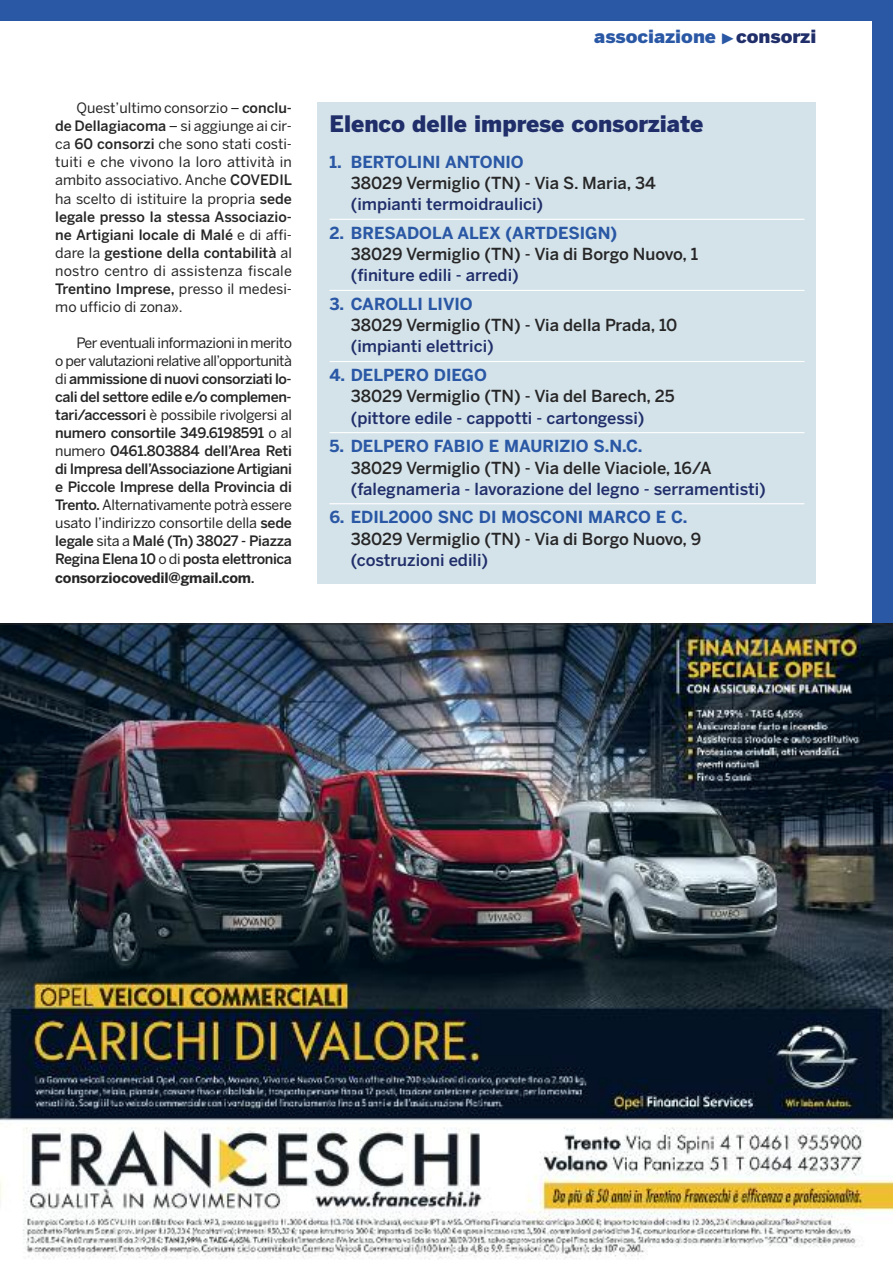
<style>
.page{position:relative;width:893px;height:1263px;background:#2a58a5}
.page>*{position:absolute;margin:0;border:0;box-sizing:border-box;transform-origin:0 0}
.t1{font:900 22.5px "Benton Sans";color:#202e6a}
.t2{font:900 18px "Benton Sans";color:#2a58a5;scale:1.05 1}
.t3{font:500 16.5px "Benton Sans";color:#272627}
.t4{font:500 16.5px "Benton Sans";color:#202e6a}
.t5{font:700 16.5px "Benton Sans";color:#2a58a5}
.t6{font:500 14.25px/18px "Benton Sans";letter-spacing:-.025em;color:#272627;text-align:justify}
.t7{font:14.25px/18px "Benton Sans";letter-spacing:.005em;color:#272627;text-align:justify}
.s1{font-weight:500}
.s2{font-weight:400}
.s3{font-weight:700}
.s4{color:#202e6a}
</style>
<div class="page">
<div style="left:0;top:21px;width:872px;height:1221px;background:#fff"></div>
<img style="left:0;top:625px;width:893px;height:638px">
<hr style="left:0;top:624px;width:893px;height:1px;background:#272627">
<div style="left:317px;top:102px;width:499px;height:481px;background:#d4e3ea"></div>
<hr style="left:329px;top:219px;width:475px;height:1px;background:#fff">
<hr style="left:329px;top:290px;width:475px;height:1px;background:#fff">
<hr style="left:329px;top:361px;width:475px;height:1px;background:#fff">
<hr style="left:329px;top:432px;width:475px;height:1px;background:#fff">
<hr style="left:329px;top:503px;width:475px;height:1px;background:#fff">
<svg style="left:542px;top:1226px;width:4px;height:4px"></svg>
<svg style="left:575px;top:1226px;width:5px;height:4px"></svg>
<p class="t7" style="left:55px;top:99px;width:238px;text-indent:21px">Quest’ultimo consorzio – <span class="s1">conclu&shy;de Dellagiacoma</span> – si aggiunge ai cir&shy;ca <span class="s1">60 consorzi</span> che sono stati costi&shy;tuiti e che vivono la loro attività in ambito associativo. Anche <span class="s1">COVEDIL </span>ha scelto di istituire la propria <span class="s1">sede legale presso la stessa Associazio&shy;ne Artigiani locale di Malé</span> e di affi&shy;dare la <span class="s1">gestione della contabilità</span> al nostro centro di assistenza fiscale <span class="s1">Trentino Imprese,</span> presso il medesi&shy;mo ufficio di zona».</p>
<p class="t6" style="left:55px;top:334px;width:238px;text-indent:21px"><span class="s2">Per eventuali informazioni in merito o per valutazioni relative all’opportunità di</span> ammissione di nuovi consorziati lo&shy;cali del settore edile e/o complemen&shy;tari/accessori <span class="s2">è possibile rivolgersi al </span>numero consortile 349.6198591 <span class="s2">o al numero</span> 0461.803884 dell’Area Reti di Impresa dell’Associazione Artigiani e Piccole Imprese della Provincia di Trento. <span class="s2">Alternativamente potrà essere usato l’indirizzo consortile della</span> sede legale <span class="s2">sita a</span> Malé (Tn) 38027 - Piazza Regina Elena 10 <span class="s2">o di</span> posta elettronica <span class="s3">consorziocovedil@gmail.com</span>.</p>
<p class="t2" style="left:594px;top:26px;width:213px">associazione <span class="s4">consorzi</span></p>
<h1 class="t1" style="left:329px;top:111px;width:376px">Elenco delle imprese consorziate</h1>
<p class="t5" style="left:329px;top:153px;width:196px">1. BERTOLINI ANTONIO</p>
<p class="t3" style="left:351px;top:174px;width:307px">38029 Vermiglio (TN) - Via S. Maria, 34</p>
<p class="t4" style="left:351px;top:195px;width:194px">(impianti termoidraulici)</p>
<p class="t5" style="left:329px;top:224px;width:289px">2. BRESADOLA ALEX (ARTDESIGN)</p>
<p class="t3" style="left:351px;top:245px;width:349px">38029 Vermiglio (TN) - Via di Borgo Nuovo, 1</p>
<p class="t4" style="left:351px;top:266px;width:170px">(finiture edili - arredi)</p>
<p class="t5" style="left:329px;top:295px;width:145px">3. CAROLLI LIVIO</p>
<p class="t3" style="left:351px;top:316px;width:328px">38029 Vermiglio (TN) - Via della Prada, 10</p>
<p class="t4" style="left:351px;top:337px;width:145px">(impianti elettrici)</p>
<p class="t5" style="left:329px;top:366px;width:159px">4. DELPERO DIEGO</p>
<p class="t3" style="left:351px;top:387px;width:325px">38029 Vermiglio (TN) - Via del Barech, 25</p>
<p class="t4" style="left:351px;top:408px;width:295px">(pittore edile - cappotti - cartongessi)</p>
<p class="t5" style="left:329px;top:437px;width:314px">5. DELPERO FABIO E MAURIZIO S.N.C.</p>
<p class="t3" style="left:351px;top:458px;width:362px">38029 Vermiglio (TN) - Via delle Viaciole, 16/A</p>
<p class="t4" style="left:351px;top:479px;width:417px">(falegnameria - lavorazione del legno - serramentisti)</p>
<p class="t5" style="left:329px;top:508px;width:360px">6. EDIL2000 SNC DI MOSCONI MARCO E C.</p>
<p class="t3" style="left:351px;top:529px;width:352px">38029 Vermiglio (TN) - Via di Borgo Nuovo, 9</p>
<p class="t4" style="left:351px;top:550px;width:139px">(costruzioni edili)</p>
</div>
